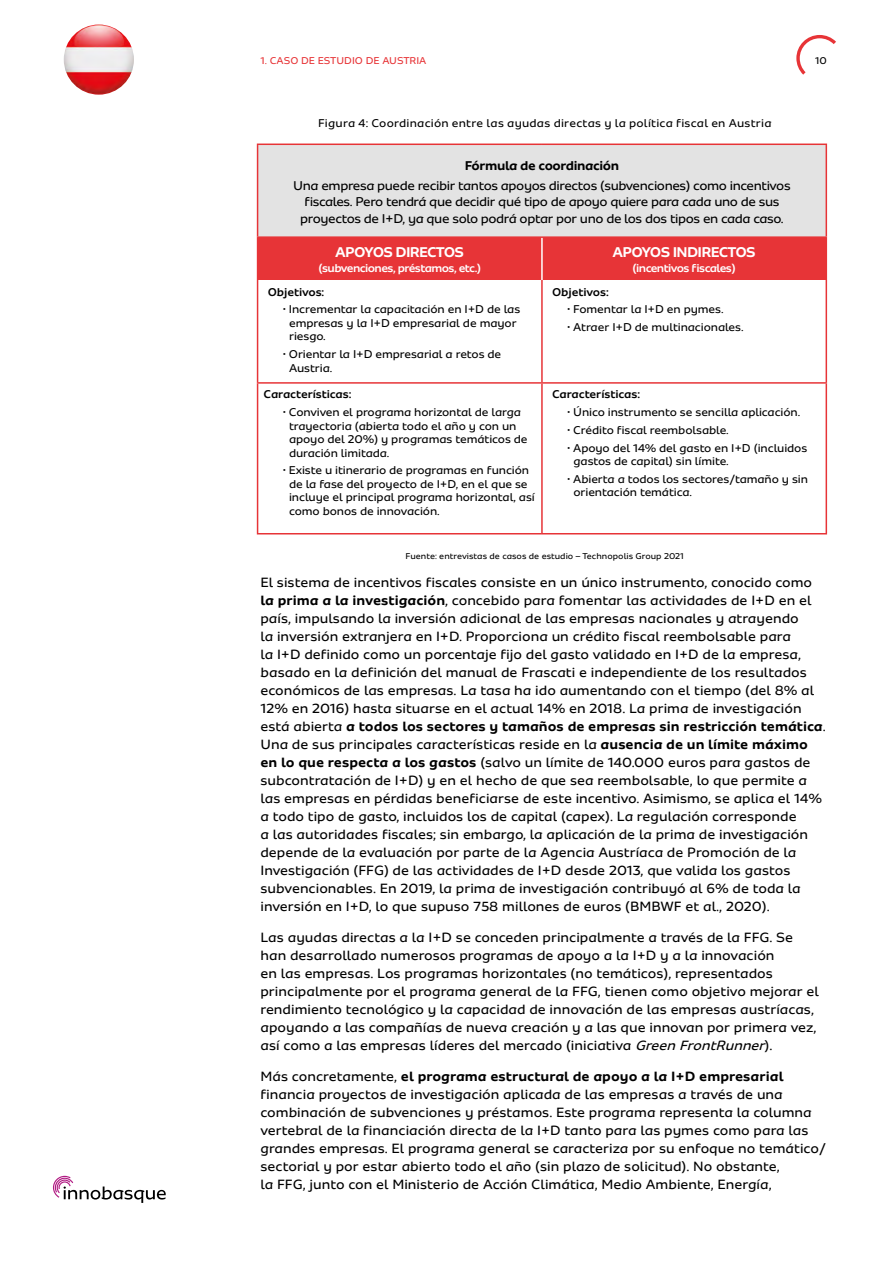
<style>
.page{position:relative;width:893px;height:1263px;background:#fff}
.page>*{position:absolute;margin:0;border:0;box-sizing:border-box;transform-origin:0 0}
.t1{font:700 15px "Sua";letter-spacing:-.05em;color:#fff}
.t2{font:14.25px/18px "Sua";color:#000}
.t3{font:13.5px/16.2px "Sua";letter-spacing:-.03em;color:#000;text-align:center}
.t4{font:700 13.5px "Sua";letter-spacing:-.03em;color:#000}
.t5{font:12px/13.5px "Sua";letter-spacing:-.01em;color:#000}
.t6{font:12px "Sua";letter-spacing:.015em;color:#000}
.t7{font:500 12px "Sua";letter-spacing:-.01em;color:#000}
.t8{font:500 12px "Sua";letter-spacing:-.05em;color:#fff}
.t9{font:10.5px "Sua";color:#e73437}
.t10{font:10.5px "Sua";color:#000}
.t11{font:9px "Sua";color:#000}
.s1{font-weight:700}
.s2{font-style:italic}
</style>
<div class="page">
<img style="left:64px;top:25px;width:70px;height:70px;border-radius:35px">
<div style="left:258px;top:144px;width:568px;height:93px;background:#e3e3e3"></div>
<div style="left:258px;top:238px;width:568px;height:42px;background:#e73437"></div>
<hr style="left:257px;top:238px;width:1px;height:42px;background:#e73437">
<hr style="left:826px;top:238px;width:1px;height:42px;background:#e73437">
<hr style="left:257px;top:280px;width:1px;height:102px;background:#e73437">
<hr style="left:541px;top:280px;width:2px;height:102px;background:#e73437">
<hr style="left:826px;top:280px;width:1px;height:102px;background:#e73437">
<hr style="left:257px;top:382px;width:285px;height:2px;background:#e73437">
<hr style="left:257px;top:384px;width:1px;height:149px;background:#e73437">
<hr style="left:542px;top:382px;width:285px;height:2px;background:#e73437">
<hr style="left:541px;top:384px;width:2px;height:149px;background:#e73437">
<hr style="left:826px;top:384px;width:1px;height:149px;background:#e73437">
<hr style="left:257px;top:533px;width:285px;height:1px;background:#e73437">
<hr style="left:542px;top:533px;width:285px;height:1px;background:#e73437">
<hr style="left:257px;top:144px;width:285px;height:1px;background:#e73437">
<hr style="left:257px;top:145px;width:1px;height:91px;background:#e73437">
<hr style="left:542px;top:144px;width:285px;height:1px;background:#e73437">
<hr style="left:826px;top:145px;width:1px;height:91px;background:#e73437">
<hr style="left:257px;top:236px;width:285px;height:2px;background:#e73437">
<hr style="left:542px;top:236px;width:285px;height:2px;background:#e73437">
<hr style="left:541px;top:238px;width:2px;height:42px;background:#fff">
<svg style="left:796px;top:35px;width:40px;height:40px"></svg>
<svg style="left:53px;top:1176px;width:113px;height:27px"></svg>
<p class="t9" style="left:260px;top:54px;width:168px">1. CASO DE ESTUDIO DE AUSTRIA</p>
<p class="t10" style="left:815px;top:54px;width:13px">10</p>
<p class="t6" style="left:318px;top:116px;width:455px">Figura 4: Coordinación entre las ayudas directas y la política fiscal en Austria</p>
<p class="t4" style="left:465px;top:157px;width:156px">Fórmula de coordinación</p>
<p class="t3" style="left:293px;top:177px;width:499px">Una empresa puede recibir tantos apoyos directos (subvenciones) como incentivos fiscales. Pero tendrá que decidir qué tipo de apoyo quiere para cada uno de sus proyectos de I+D, ya que solo podrá optar por uno de los dos tipos en cada caso.</p>
<p class="t1" style="left:335px;top:244px;width:130px">APOYOS DIRECTOS</p>
<p class="t8" style="left:318px;top:261px;width:164px">(subvenciones, préstamos, etc.)</p>
<p class="t1" style="left:612px;top:244px;width:145px">APOYOS INDIRECTOS</p>
<p class="t8" style="left:633px;top:261px;width:105px">(incentivos fiscales)</p>
<p class="t7" style="left:268px;top:285px;width:58px">Objetivos:</p>
<p class="t5" style="left:289px;top:302px;width:233px;text-indent:-6px">• Incrementar la capacitación en I+D de las empresas y la I+D empresarial de mayor riesgo.</p>
<p class="t5" style="left:289px;top:347px;width:214px;text-indent:-6px">• Orientar la I+D empresarial a retos de<br>Austria.</p>
<p class="t7" style="left:264px;top:387px;width:89px">Características:</p>
<p class="t5" style="left:289px;top:405px;width:240px;text-indent:-6px">• Conviven el programa horizontal de larga trayectoria (abierta todo el año y con un apoyo del 20%) y programas temáticos de duración limitada.</p>
<p class="t5" style="left:289px;top:464px;width:247px;text-indent:-6px">• Existe u itinerario de programas en función de la fase del proyecto de I+D, en el que se incluye el principal programa horizontal, así como bonos de innovación.</p>
<p class="t7" style="left:552px;top:285px;width:58px">Objetivos:</p>
<p class="t5" style="left:567px;top:302px;width:158px">• Fomentar la I+D en pymes.</p>
<p class="t5" style="left:567px;top:320px;width:178px">• Atraer I+D de multinacionales.</p>
<p class="t7" style="left:552px;top:387px;width:89px">Características:</p>
<p class="t5" style="left:567px;top:405px;width:235px">• Único instrumento se sencilla aplicación.</p>
<p class="t5" style="left:567px;top:423px;width:163px">• Crédito fiscal reembolsable.</p>
<p class="t5" style="left:573px;top:441px;width:235px;text-indent:-6px">• Apoyo del 14% del gasto en I+D (incluidos gastos de capital) sin límite.</p>
<p class="t5" style="left:573px;top:472px;width:236px;text-indent:-6px">• Abierta a todos los sectores/tamaño y sin orientación temática.</p>
<p class="t11" style="left:406px;top:551px;width:280px">Fuente: entrevistas de casos de estudio – Technopolis Group 2021</p>
<p class="t2" style="left:260px;top:573px;width:567px">El sistema de incentivos fiscales consiste en un único instrumento, conocido como <span class="s1">la prima a la investigación</span>, concebido para fomentar las actividades de I+D en el país, impulsando la inversión adicional de las empresas nacionales y atrayendo<br>la inversión extranjera en I+D. Proporciona un crédito fiscal reembolsable para<br>la I+D definido como un porcentaje fijo del gasto validado en I+D de la empresa, basado en la definición del manual de Frascati e independiente de los resultados económicos de las empresas. La tasa ha ido aumentando con el tiempo (del 8% al 12% en 2016) hasta situarse en el actual 14% en 2018. La prima de investigación está abierta <span class="s1">a todos los sectores y tamaños de empresas sin restricción temática</span>.<br>Una de sus principales características reside en la <span class="s1">ausencia de un límite máximo en lo que respecta a los gastos</span> (salvo un límite de 140.000 euros para gastos de subcontratación de I+D) y en el hecho de que sea reembolsable, lo que permite a las empresas en pérdidas beneficiarse de este incentivo. Asimismo, se aplica el 14% a todo tipo de gasto, incluidos los de capital (capex). La regulación corresponde<br>a las autoridades fiscales; sin embargo, la aplicación de la prima de investigación depende de la evaluación por parte de la Agencia Austríaca de Promoción de la Investigación (FFG) de las actividades de I+D desde 2013, que valida los gastos subvencionables. En 2019, la prima de investigación contribuyó al 6% de toda la inversión en I+D, lo que supuso 758 millones de euros (BMBWF et al., 2020).</p>
<p class="t2" style="left:260px;top:928px;width:560px">Las ayudas directas a la I+D se conceden principalmente a través de la FFG. Se han desarrollado numerosos programas de apoyo a la I+D y a la innovación<br>en las empresas. Los programas horizontales (no temáticos), representados principalmente por el programa general de la FFG, tienen como objetivo mejorar el rendimiento tecnológico y la capacidad de innovación de las empresas austríacas, apoyando a las compañías de nueva creación y a las que innovan por primera vez, así como a las empresas líderes del mercado (iniciativa <span class="s2">Green FrontRunner</span>).</p>
<p class="t2" style="left:260px;top:1067px;width:567px">Más concretamente, <span class="s1">el programa estructural de apoyo a la I+D empresarial </span>financia proyectos de investigación aplicada de las empresas a través de una combinación de subvenciones y préstamos. Este programa representa la columna vertebral de la financiación directa de la I+D tanto para las pymes como para las grandes empresas. El programa general se caracteriza por su enfoque no temático/ sectorial y por estar abierto todo el año (sin plazo de solicitud). No obstante,<br>la FFG, junto con el Ministerio de Acción Climática, Medio Ambiente, Energía,</p>
</div>
